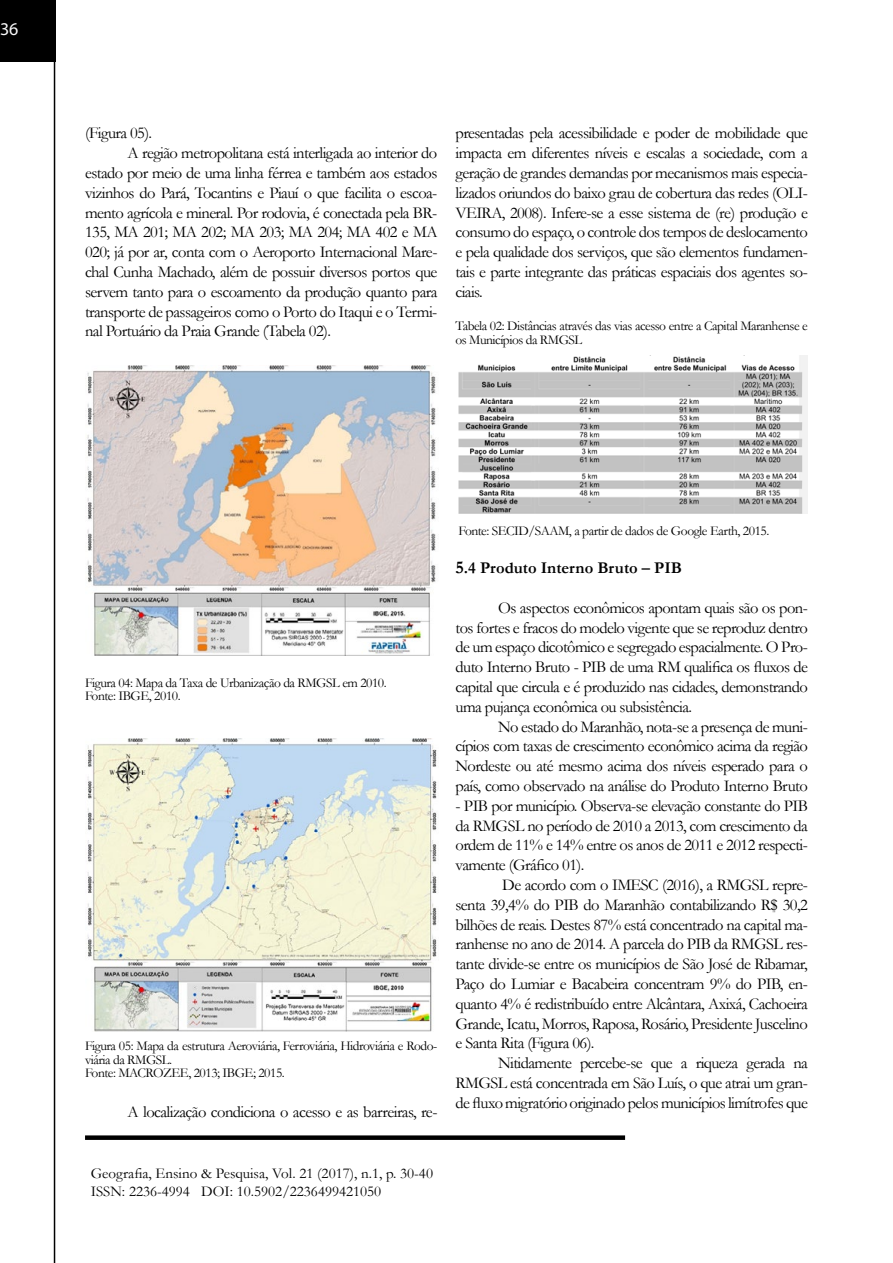
<style>
.page{position:relative;width:893px;height:1263px;background:#fff}
.page>*{position:absolute;margin:0;border:0;box-sizing:border-box;transform-origin:0 0}
.t1{font:18px "Myriad Pro";color:#f8f8f9}
.t2{font:16.5px/19.8px "Garamond";letter-spacing:-.035em;color:#000;text-align:justify}
.t3{font:700 16.5px "Garamond";color:#000}
.t4{font:15px/18px "Garamond";color:#000}
.t5{font:13.5px/13.5px "Garamond";letter-spacing:-.035em;color:#000}
.s1{font-size:18px}
</style>
<div class="page">
<div style="left:0;top:0;width:55px;height:62px;background:#000"></div>
<div style="left:85px;top:1135px;width:540px;height:5px;background:#000"></div>
<img style="left:87px;top:365px;width:349px;height:290px">
<img style="left:87px;top:739px;width:350px;height:292px">
<img style="left:458px;top:355px;width:350px;height:158px">
<hr style="left:54px;top:0;width:1px;height:1263px;background:#000">
<p class="t1" style="left:0;top:18px;width:20px">36</p>
<p class="t2" style="left:85px;top:123px;width:69px">(Figura 05).</p>
<p class="t2" style="left:128px;top:143px;width:311px">A região metropolitana está interligada ao interior do</p>
<p class="t2" style="left:85px;top:162px;width:354px">estado por meio de uma linha férrea e também aos estados</p>
<p class="t2" style="left:85px;top:182px;width:354px">vizinhos do Pará, Tocantins e Piauí o que facilita o escoa-</p>
<p class="t2" style="left:85px;top:202px;width:354px">mento agrícola e mineral. Por rodovia, é conectada pela BR-</p>
<p class="t2" style="left:85px;top:222px;width:354px">135, MA 201; MA 202; MA 203; MA 204; MA 402 e MA</p>
<p class="t2" style="left:85px;top:242px;width:354px">020; já por ar, conta com o Aeroporto Internacional Mare-</p>
<p class="t2" style="left:85px;top:261px;width:354px">chal Cunha Machado, além de possuir diversos portos que</p>
<p class="t2" style="left:85px;top:281px;width:354px">servem tanto para o escoamento da produção quanto para</p>
<p class="t2" style="left:85px;top:301px;width:354px">transporte de passageiros como o Porto do Itaqui e o Termi-</p>
<p class="t2" style="left:85px;top:321px;width:248px">nal Portuário da Praia Grande (Tabela 02).</p>
<p class="t2" style="left:455px;top:123px;width:354px">presentadas pela acessibilidade e poder de mobilidade que impacta em diferentes níveis e escalas a sociedade, com a geração de grandes demandas por mecanismos mais especia&shy;lizados oriundos do baixo grau de cobertura das redes (OLI-VEIRA, 2008). Infere-se a esse sistema de (re) produção e consumo do espaço, o controle dos tempos de deslocamento e pela qualidade dos serviços, que são elementos fundamen&shy;tais e parte integrante das práticas espaciais dos agentes so&shy;ciais.</p>
<p class="t5" style="left:455px;top:319px;width:354px">Tabela 02: Distâncias através das vias acesso entre a Capital Maranhense e os Municípios da RMGSL</p>
<p class="t5" style="left:85px;top:675px;width:303px">Figura 04: Mapa da Taxa de Urbanização da RMGSL em 2010.<br>Fonte: IBGE, 2010.</p>
<p class="t5" style="left:85px;top:1039px;width:354px">Figura 05: Mapa da estrutura Aeroviária, Ferroviária, Hidroviária e Rodo&shy;viária da RMGSL.<br>Fonte: MACROZEE, 2013; IBGE; 2015.</p>
<p class="t2" style="left:128px;top:1101px;width:311px">A localização condiciona o acesso e as barreiras, re-</p>
<p class="t5" style="left:458px;top:524px;width:312px">Fonte: SECID/SAAM, a partir de dados de Google Earth, 2015.</p>
<p class="t3" style="left:455px;top:557px;width:228px"><span class="s1">5</span>.4 Produto Interno Bruto – PIB</p>
<p class="t2" style="left:455px;top:597px;width:354px;text-indent:43px">Os aspectos econômicos apontam quais são os pon&shy;tos fortes e fracos do modelo vigente que se reproduz dentro de um espaço dicotômico e segregado espacialmente. O Pro&shy;duto Interno Bruto - PIB de uma RM qualifica os fluxos de capital que circula e é produzido nas cidades, demonstrando uma pujança econômica ou subsistência.</p>
<p class="t2" style="left:455px;top:716px;width:354px;text-indent:43px">No estado do Maranhão, nota-se a presença de muni&shy;cípios com taxas de crescimento econômico acima da região Nordeste ou até mesmo acima dos níveis esperado para o país, como observado na análise do Produto Interno Bruto</p>
<p class="t2" style="left:455px;top:795px;width:354px">- PIB por município. Observa-se elevação constante do PIB da RMGSL no período de 2010 a 2013, com crescimento da ordem de 11% e 14% entre os anos de 2011 e 2012 respecti&shy;vamente (Gráfico 01).</p>
<p class="t2" style="left:455px;top:874px;width:354px;text-indent:47px">De acordo com o IMESC (2016), a RMGSL repre&shy;senta 39,4% do PIB do Maranhão contabilizando R$ 30,2 bilhões de reais. Destes 87% está concentrado na capital ma&shy;ranhense no ano de 2014. A parcela do PIB da RMGSL res&shy;tante divide-se entre os municípios de São José de Ribamar, Paço do Lumiar e Bacabeira concentram 9% do PIB, en&shy;quanto 4% é redistribuído entre Alcântara, Axixá, Cachoeira Grande, Icatu, Morros, Raposa, Rosário, Presidente Juscelino e Santa Rita (Figura 06).</p>
<p class="t2" style="left:455px;top:1053px;width:354px;text-indent:43px">Nitidamente percebe-se que a riqueza gerada na RMGSL está concentrada em São Luís, o que atrai um gran&shy;de fluxo migratório originado pelos municípios limítrofes que</p>
<p class="t4" style="left:91px;top:1164px;width:344px">Geografia, Ensino &amp; Pesquisa, Vol. 21 (2017), n.1, p. 30-40<br>ISSN: 2236-4994 DOI: 10.5902/2236499421050</p>
</div>
